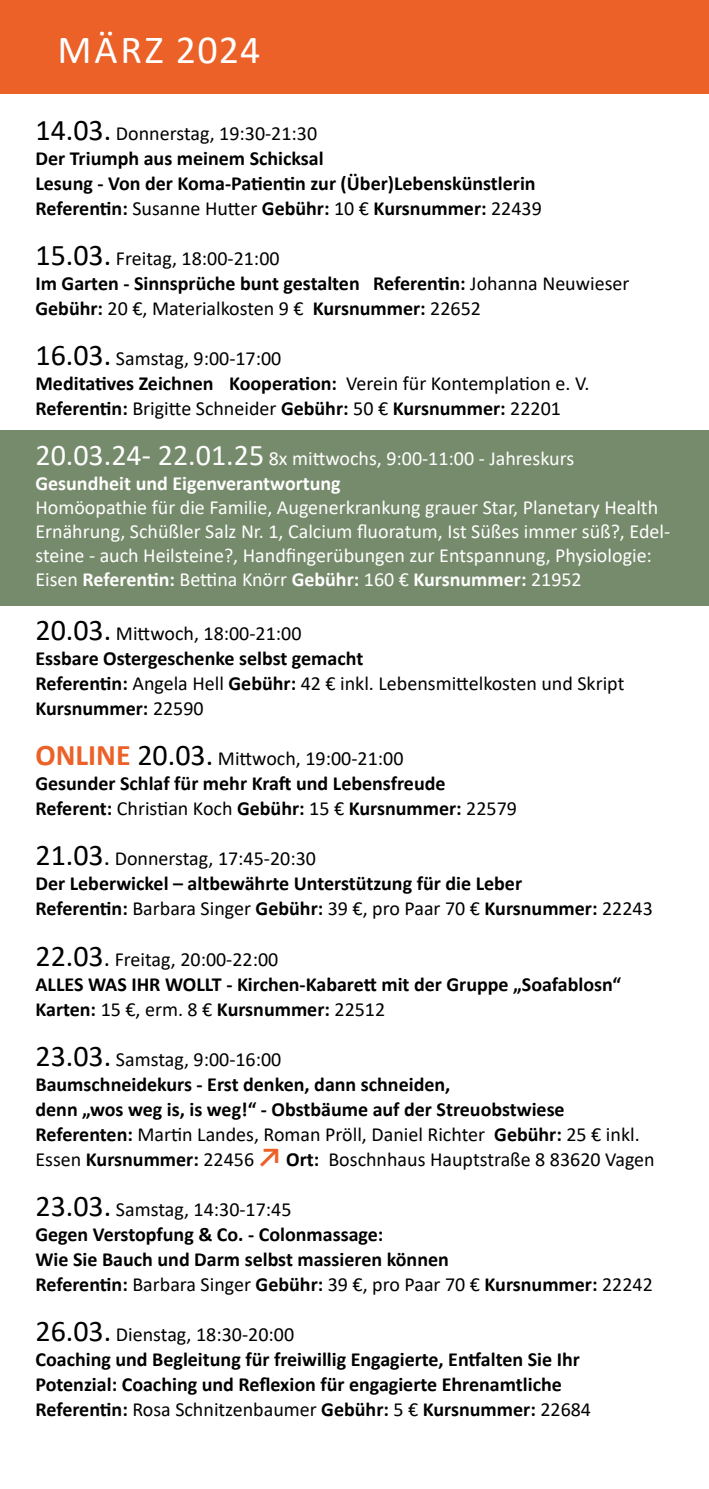
<style>
.page{position:relative;width:709px;height:1489px;background:#fff}
.page>*{position:absolute;margin:0;border:0;box-sizing:border-box;transform-origin:0 0}
.t1{font:40px "Calibri";letter-spacing:.05em;color:#fff}
.t2{font:700 20px/25px "Calibri";color:#000}
.t3{font:20px/24px "Calibri";color:#fff}
.t4{font:20px/25px "Calibri";color:#000}
.s1{font-weight:400;font-size:30px}
.s2{font-weight:400}
.s3{font-size:30px}
.s4{font-weight:700}
.s5{font-size:30px;color:#eb6128}
.s6{font-weight:400;font-size:25px}
.s7{font-size:27.5px;color:#eb6128}
</style>
<div class="page">
<div style="left:0;top:431px;width:709px;height:175px;background:#768b6b"></div>
<div style="left:0;top:0;width:709px;height:94px;background:#eb6128"></div>
<h1 class="t1" style="left:57px;top:22px;width:205px">MÄRZ 2024</h1>
<p class="t2" style="left:35px;top:121px;width:508px"><span class="s1">14.03.</span> <span class="s2">Donnerstag, 19:30-21:30<br></span>Der Triumph aus meinem Schicksal<br>Lesung - Von der Koma-Patientin zur (Über)Lebenskünstlerin Referentin: <span class="s2">Susanne Hutter</span> Gebühr: <span class="s2">10 €</span> Kursnummer: <span class="s2">22439</span></p>
<p class="t2" style="left:35px;top:246px;width:595px"><span class="s1">15.03.</span> <span class="s2">Freitag, 18:00-21:00<br></span>Im Garten - Sinnsprüche bunt gestalten Referentin: <span class="s2">Johanna Neuwieser<br></span>Gebühr: <span class="s2">20 €, Materialkosten 9 €</span> Kursnummer: <span class="s2">22652</span></p>
<p class="t4" style="left:35px;top:345px;width:555px"><span class="s3">16.03.</span> Samstag, 9:00-17:00<br><span class="s4">Meditatives Zeichnen Kooperation:</span> Verein für Kontemplation e. V.<br><span class="s4">Referentin:</span> Brigitte Schneider <span class="s4">Gebühr:</span> 50 € <span class="s4">Kursnummer:</span> 22201</p>
<p class="t3" style="left:35px;top:445px;width:540px;line-height:25px"><span class="s3">20.03.24- 22.01.25</span> 8x mittwochs, 9:00-11:00 - Jahreskurs<br><span class="s4">Gesundheit und Eigenverantwortung</span></p>
<p class="t3" style="left:35px;top:495px;width:636px">Homöopathie für die Familie, Augenerkrankung grauer Star, Planetary Health Ernährung, Schüßler Salz Nr. 1, Calcium fluoratum, Ist Süßes immer süß?, Edel&shy;steine - auch Heilsteine?, Handfingerübungen zur Entspannung, Physiologie:<br>Eisen <span class="s4">Referentin:</span> Bettina Knörr <span class="s4">Gebühr:</span> 160 € <span class="s4">Kursnummer:</span> 21952</p>
<p class="t4" style="left:35px;top:620px;width:590px"><span class="s3">20.03.</span> Mittwoch, 18:00-21:00<br><span class="s4">Essbare Ostergeschenke selbst gemacht<br>Referentin:</span> Angela Hell <span class="s4">Gebühr:</span> 42 € inkl. Lebensmittelkosten und Skript <span class="s4">Kursnummer:</span> 22590</p>
<p class="t2" style="left:35px;top:746px;width:483px"><span class="s5">ONLINE</span> <span class="s1">20.03.</span> <span class="s2">Mittwoch, 19:00-21:00<br></span>Gesunder Schlaf für mehr Kraft und Lebensfreude<br>Referent: <span class="s2">Christian Koch</span> Gebühr: <span class="s2">15 €</span> Kursnummer: <span class="s2">22579</span></p>
<p class="t2" style="left:35px;top:846px;width:619px"><span class="s1">21.03</span><span class="s6">.</span> <span class="s2">Donnerstag, 17:45-20:30<br></span>Der Leberwickel – altbewährte Unterstützung für die Leber<br>Referentin: <span class="s2">Barbara Singer</span> Gebühr: <span class="s2">39 €, pro Paar 70 €</span> Kursnummer: <span class="s2">22243</span></p>
<p class="t2" style="left:35px;top:946px;width:587px"><span class="s1">22.03</span><span class="s6">.</span> <span class="s2">Freitag, 20:00-22:00<br></span>ALLES WAS IHR WOLLT - Kirchen-Kabarett mit der Gruppe „Soafablosn“<br>Karten: <span class="s2">15 €, erm. 8 €</span> Kursnummer: <span class="s2">22512</span></p>
<p class="t2" style="left:35px;top:1046px;width:621px"><span class="s1">23.03.</span> <span class="s2">Samstag, 9:00-16:00<br></span>Baumschneidekurs - Erst denken, dann schneiden,<br>denn „wos weg is, is weg!“ - Obstbäume auf der Streuobstwiese Referenten: <span class="s2">Martin Landes, Roman Pröll, Daniel Richter</span> Gebühr: <span class="s2">25 € inkl.<br>Essen</span> Kursnummer: <span class="s2">22456</span> <span class="s7">↗</span> Ort: <span class="s2">Boschnhaus Hauptstraße 8 83620 Vagen</span></p>
<p class="t2" style="left:35px;top:1196px;width:619px"><span class="s1">23.03.</span> <span class="s2">Samstag, 14:30-17:45<br></span>Gegen Verstopfung &amp; Co. - Colonmassage:<br>Wie Sie Bauch und Darm selbst massieren können<br>Referentin: <span class="s2">Barbara Singer</span> Gebühr: <span class="s2">39 €, pro Paar 70 €</span> Kursnummer: <span class="s2">22242</span></p>
<p class="t2" style="left:35px;top:1321px;width:557px"><span class="s1">26.03.</span> <span class="s2">Dienstag, 18:30-20:00<br></span>Coaching und Begleitung für freiwillig Engagierte, Entfalten Sie Ihr Potenzial: Coaching und Reflexion für engagierte Ehrenamtliche Referentin: <span class="s2">Rosa Schnitzenbaumer</span> Gebühr: <span class="s2">5 €</span> Kursnummer: <span class="s2">22684</span></p>
</div>
